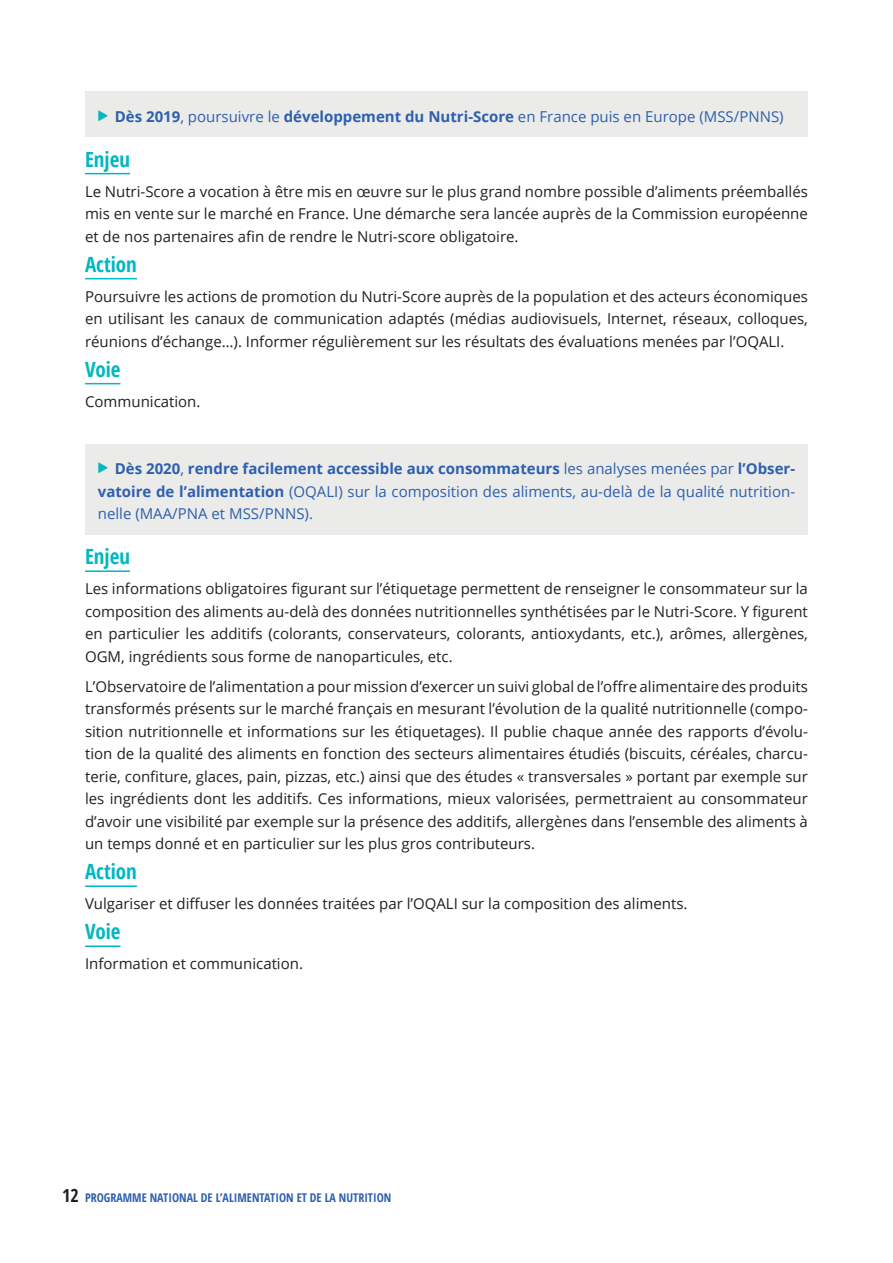
<style>
.page{position:relative;width:893px;height:1263px;background:#fff}
.page>*{position:absolute;margin:0;border:0;box-sizing:border-box;transform-origin:0 0}
.t1{font:700 condensed 21px "Open Sans";color:#00b7c2}
.t2{font:15px/22.5px "Open Sans";color:#231f20;text-align:justify}
.t3{font:15px/22.5px "Open Sans";color:#2d60ad;text-align:justify}
.t4{font:700 condensed 12px "Open Sans";color:#2d60ad}
.s1{font-weight:700}
.s2{font-size:18px;color:#231f20}
</style>
<div class="page">
<div style="left:85px;top:92px;width:723px;height:44px;background:#ebebea"></div>
<div style="left:85px;top:444px;width:723px;height:90px;background:#ebebea"></div>
<hr style="left:85px;top:173px;width:45px;height:1px;background:#00b7c2">
<hr style="left:85px;top:278px;width:52px;height:1px;background:#00b7c2">
<hr style="left:85px;top:383px;width:35px;height:1px;background:#00b7c2">
<hr style="left:85px;top:570px;width:45px;height:2px;background:#00b7c2">
<hr style="left:85px;top:885px;width:52px;height:2px;background:#00b7c2">
<hr style="left:85px;top:945px;width:35px;height:2px;background:#00b7c2">
<p class="t3" style="left:115px;top:104px;width:670px"><span class="s1">Dès 2019</span>, poursuivre le <span class="s1">développement du Nutri-Score</span> en France puis en Europe (MSS/PNNS)</p>
<h1 class="t1" style="left:85px;top:144px;width:47px">Enjeu</h1>
<p class="t2" style="left:85px;top:179px;width:724px">Le Nutri-Score a vocation à être mis en œuvre sur le plus grand nombre possible d’aliments préemballés mis en vente sur le marché en France. Une démarche sera lancée auprès de la Commission européenne et de nos partenaires afin de rendre le Nutri-score obligatoire.</p>
<h1 class="t1" style="left:85px;top:249px;width:53px">Action</h1>
<p class="t2" style="left:85px;top:284px;width:724px">Poursuivre les actions de promotion du Nutri-Score auprès de la population et des acteurs économiques en utilisant les canaux de communication adaptés (médias audiovisuels, Internet, réseaux, colloques, réunions d’échange…). Informer régulièrement sur les résultats des évaluations menées par l’OQALI.</p>
<h1 class="t1" style="left:85px;top:354px;width:37px">Voie</h1>
<p class="t2" style="left:85px;top:389px;width:117px">Communication.</p>
<p class="t3" style="left:98px;top:457px;width:699px;text-indent:17px"><span class="s1">Dès 2020</span>, <span class="s1">rendre facilement accessible aux consommateurs</span> les analyses menées par <span class="s1">l’Obser&shy;vatoire de l’alimentation</span> (OQALI) sur la composition des aliments, au-delà de la qualité nutrition&shy;nelle (MAA/PNA et MSS/PNNS).</p>
<h1 class="t1" style="left:85px;top:542px;width:47px">Enjeu</h1>
<p class="t2" style="left:85px;top:577px;width:724px">Les informations obligatoires figurant sur l’étiquetage permettent de renseigner le consommateur sur la composition des aliments au-delà des données nutritionnelles synthétisées par le Nutri-Score. Y figurent en particulier les additifs (colorants, conservateurs, colorants, antioxydants, etc.), arômes, allergènes, OGM, ingrédients sous forme de nanoparticules, etc.</p>
<p class="t2" style="left:85px;top:674px;width:724px">L’Observatoire de l’alimentation a pour mission d’exercer un suivi global de l’offre alimentaire des produits transformés présents sur le marché français en mesurant l’évolution de la qualité nutritionnelle (compo&shy;sition nutritionnelle et informations sur les étiquetages). Il publie chaque année des rapports d’évolu&shy;tion de la qualité des aliments en fonction des secteurs alimentaires étudiés (biscuits, céréales, charcu&shy;terie, confiture, glaces, pain, pizzas, etc.) ainsi que des études « transversales » portant par exemple sur les ingrédients dont les additifs. Ces informations, mieux valorisées, permettraient au consommateur d’avoir une visibilité par exemple sur la présence des additifs, allergènes dans l’ensemble des aliments à un temps donné et en particulier sur les plus gros contributeurs.</p>
<h1 class="t1" style="left:85px;top:857px;width:53px">Action</h1>
<p class="t2" style="left:85px;top:892px;width:604px">Vulgariser et diffuser les données traitées par l’OQALI sur la composition des aliments.</p>
<h1 class="t1" style="left:85px;top:917px;width:37px">Voie</h1>
<p class="t2" style="left:85px;top:952px;width:219px">Information et communication.</p>
<p class="t4" style="left:62px;top:1189px;width:331px"><span class="s2">12</span> PROGRAMME NATIONAL DE L’ALIMENTATION ET DE LA NUTRITION</p>
</div>
